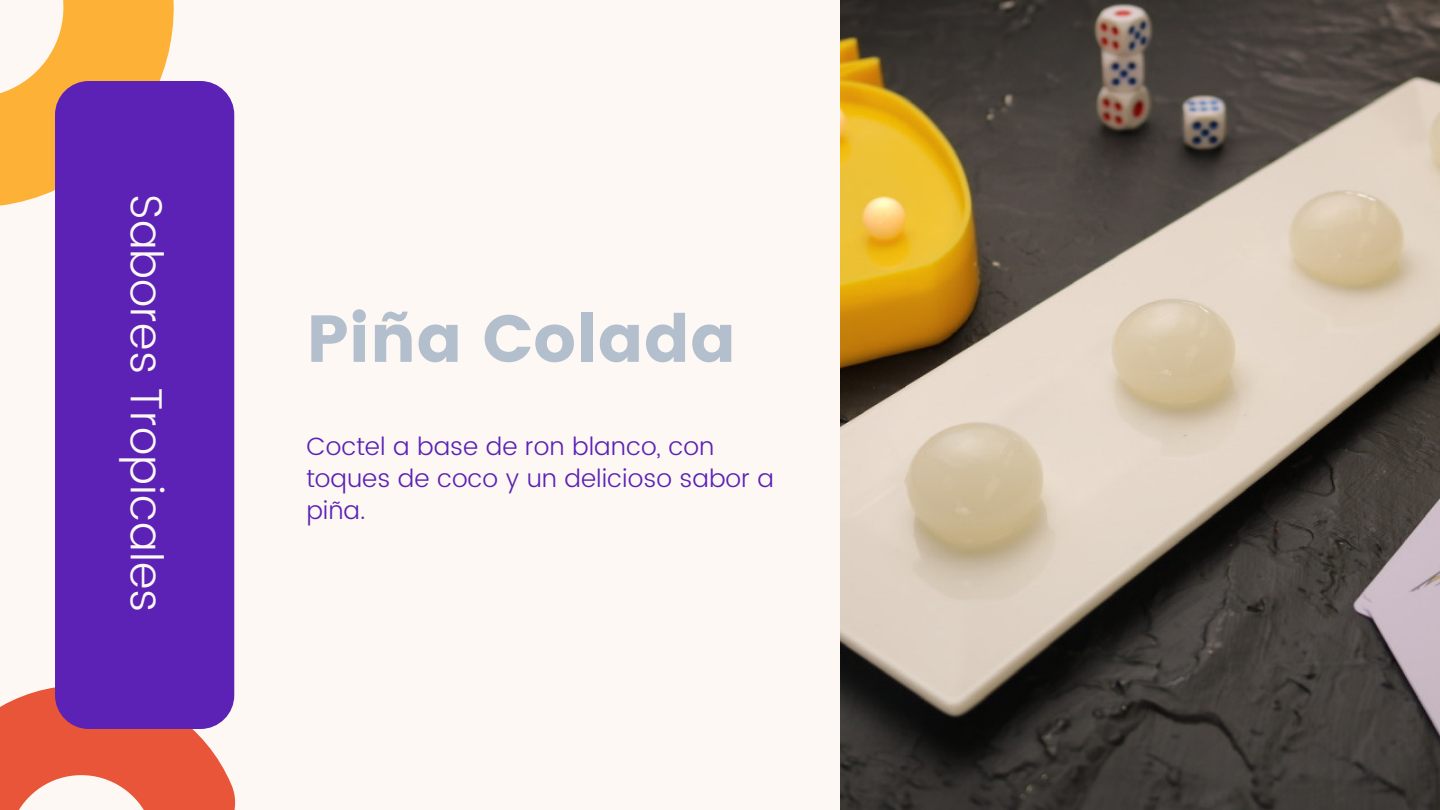
<style>
.page{position:relative;width:1440px;height:810px;background:#fdf8f4}
.page>*{position:absolute;margin:0;border:0;box-sizing:border-box;transform-origin:0 0}
.t1{font:66.3px "Poppins";color:#b4bfcd}
.t2{font:300 45px "Poppins";color:#fdf8f4}
.t3{font:300 25px/32.2px "Poppins";color:#5c21b5}
</style>
<div class="page">
<img style="left:840px;top:0;width:600px;height:810px">
<svg style="left:0;top:0;width:235px;height:284px;fill:#fdb137"></svg>
<svg style="left:0;top:685px;width:236px;height:125px"></svg>
<div style="left:55px;top:81px;width:179px;height:648px;background:#5c21b5;border-radius:34px"></div>
<h2 class="t2" style="left:173px;top:194px;width:420px;rotate:90deg">Sabores Tropicales</h2>
<h1 class="t1" style="left:306px;top:300px;width:431px">Piña Colada</h1>
<p class="t3" style="left:306px;top:430px;width:469px">Coctel a base de ron blanco, con toques de coco y un delicioso sabor a piña.</p>
</div>
